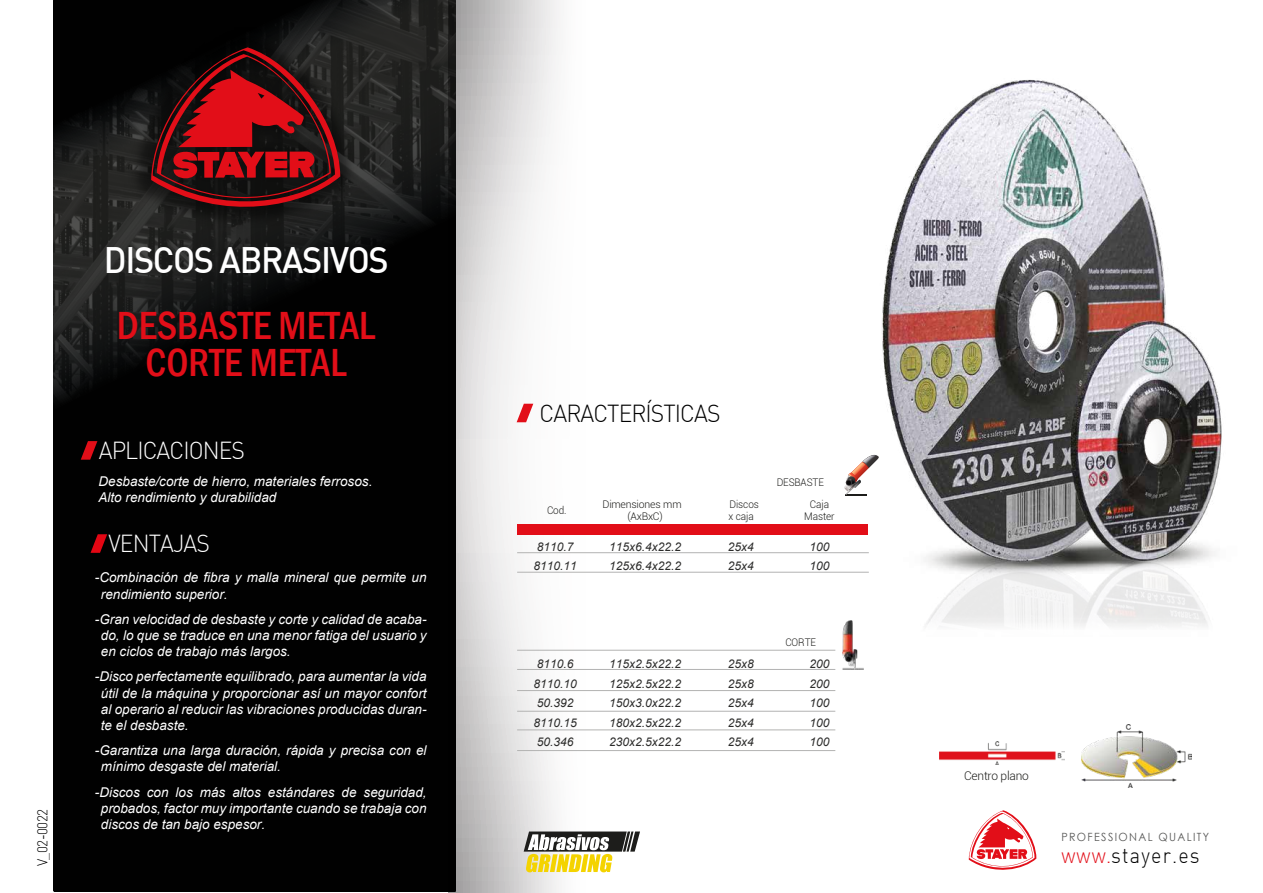
<style>
.page{position:relative;width:1263px;height:893px;background:#fff}
.page>*{position:absolute;margin:0;border:0;box-sizing:border-box;transform-origin:0 0}
.t1{font:500 condensed 40.35px/37.7px "Franklin Gothic";color:#e20e18;text-align:center}
.t2{font:500 36.15px "DIN";letter-spacing:-.04em;color:#fff;scale:.95 1}
.t3{font:300 24.15px "DIN";letter-spacing:-.04em;color:#fff;scale:.95 1}
.t4{font:300 24.15px "DIN";letter-spacing:-.04em;color:#010101;scale:.95 1}
.t5{font:300 21.9px "DIN";letter-spacing:.06em;color:#010101;scale:.9 1}
.t6{font:300 14.1px "DIN";letter-spacing:-.04em;color:#010101;scale:.96 1}
.t7{font:italic 13.5px/16.2px "Arial";color:#fff}
.t8{font:italic 12px/19.5px "Arial";color:#2c2c2b}
.t9{font:300 12px "Roboto";letter-spacing:-.02em;color:#1d1d1b}
.t10{font:11.25px "Century Gothic";letter-spacing:.13em;color:#585857;scale:.94 1}
.t11{font:300 10.5px/12px "Roboto";letter-spacing:-.01em;color:#1d1d1b;scale:.95 1}
.t12{font:300 10.5px/12.6px "Roboto";letter-spacing:-.01em;color:#1d1d1b;text-align:center}
.s1{color:#e20e18}
</style>
<div class="page">
<svg style="left:54px;top:0;width:402px;height:892px;background:#060706"></svg>
<svg style="left:449px;top:1px;width:137px;height:892px"></svg>
<img style="left:124px;top:24px;width:237px;height:207px">
<img style="left:135px;top:34px;width:216px;height:186px">
<svg style="left:151px;top:47px;width:189px;height:178px;background:#571215"></svg>
<svg style="left:969px;top:810px;width:67px;height:60px"></svg>
<svg style="left:524px;top:831px;width:116px;height:41px"></svg>
<svg style="left:81px;top:441px;width:16px;height:19px"></svg>
<svg style="left:91px;top:534px;width:16px;height:19px"></svg>
<img style="left:940px;top:742px;width:125px;height:23px">
<img style="left:1081px;top:724px;width:110px;height:63px">
<img style="left:842px;top:661px;width:21px;height:8px">
<svg style="left:517px;top:404px;width:16px;height:18px"></svg>
<div style="left:518px;top:524px;width:350px;height:10px;background:#e20e18"></div>
<hr style="left:517px;top:552px;width:352px;height:1px;background:#b3b3b2">
<hr style="left:517px;top:572px;width:352px;height:1px;background:#b3b3b2">
<hr style="left:517px;top:650px;width:318px;height:1px;background:#b3b3b2">
<hr style="left:517px;top:669px;width:318px;height:1px;background:#b3b3b2">
<hr style="left:517px;top:690px;width:318px;height:1px;background:#b3b3b2">
<hr style="left:517px;top:711px;width:318px;height:1px;background:#b3b3b2">
<hr style="left:517px;top:730px;width:318px;height:1px;background:#b3b3b2">
<hr style="left:517px;top:750px;width:318px;height:1px;background:#b3b3b2">
<img style="left:823px;top:79px;width:399px;height:582px">
<p class="t6" style="left:34px;top:866px;width:61px;rotate:-90deg">V_02-0022</p>
<h2 class="t2" style="left:104px;top:237px;width:301px">DISCOS ABRASIVOS</h2>
<h1 class="t1" style="left:117px;top:306px;width:260px">DESBASTE METAL<br>CORTE METAL</h1>
<h3 class="t3" style="left:99px;top:435px;width:155px">APLICACIONES</h3>
<p class="t7" style="left:99px;top:473px;width:275px">Desbaste/corte de hierro, materiales ferrosos.<br>Alto rendimiento y durabilidad</p>
<h3 class="t3" style="left:109px;top:528px;width:108px">VENTAJAS</h3>
<p class="t7" style="left:101px;top:570px;width:327px;text-indent:-6px">-Combinación de fibra y malla mineral que permite un rendimiento superior.</p>
<p class="t7" style="left:101px;top:611px;width:327px;text-align:justify;text-indent:-6px">-Gran velocidad de desbaste y corte y calidad de acaba&shy;do, lo que se traduce en una menor fatiga del usuario y en ciclos de trabajo más largos.</p>
<p class="t7" style="left:101px;top:669px;width:327px;text-align:justify;text-indent:-6px">-Disco perfectamente equilibrado, para aumentar la vida útil de la máquina y proporcionar así un mayor confort al operario al reducir las vibraciones producidas duran&shy;te el desbaste.</p>
<p class="t7" style="left:101px;top:742px;width:327px;text-indent:-6px">-Garantiza una larga duración, rápida y precisa con el mínimo desgaste del material.</p>
<p class="t7" style="left:101px;top:784px;width:327px;text-align:justify;text-indent:-6px">-Discos con los más altos estándares de seguridad, probados, factor muy importante cuando se trabaja con discos de tan bajo espesor.</p>
<h3 class="t4" style="left:540px;top:399px;width:192px">CARACTERÍSTICAS</h3>
<p class="t11" style="left:777px;top:476px;width:51px">DESBASTE</p>
<p class="t11" style="left:547px;top:504px;width:22px">Cod.</p>
<p class="t8" style="left:534px;top:537px;width:45px">8110.7<br>8110.11</p>
<p class="t12" style="left:602px;top:497px;width:81px">Dimensiones mm (AxBxC)</p>
<p class="t11" style="left:729px;top:498px;width:33px">Discos x caja</p>
<p class="t11" style="left:804px;top:498px;width:33px;text-align:center">Caja<br>Master</p>
<p class="t8" style="left:609px;top:537px;width:74px">115x6.4x22.2<br>125x6.4x22.2</p>
<p class="t8" style="left:728px;top:537px;width:28px">25x4<br>25x4</p>
<p class="t8" style="left:809px;top:537px;width:22px">100<br>100</p>
<p class="t8" style="left:534px;top:654px;width:45px">8110.6<br>8110.10<br>50.392<br>8110.15<br>50.346</p>
<p class="t8" style="left:609px;top:654px;width:74px;text-align:justify">115x2.5x22.2<br>125x2.5x22.2<br>150x3.0x22.2<br>180x2.5x22.2<br>230x2.5x22.2</p>
<p class="t8" style="left:728px;top:654px;width:28px;text-align:justify">25x8<br>25x8<br>25x4<br>25x4<br>25x4</p>
<p class="t11" style="left:785px;top:636px;width:34px">CORTE</p>
<p class="t8" style="left:809px;top:654px;width:22px;text-align:justify">200<br>200<br>100<br>100<br>100</p>
<p class="t9" style="left:964px;top:767px;width:66px">Centro plano</p>
<p class="t10" style="left:1061px;top:829px;width:159px">PROFESSIONAL QUALITY</p>
<h3 class="t5" style="left:1061px;top:841px;width:155px"><span class="s1">www.</span>stayer.es</h3>
</div>
